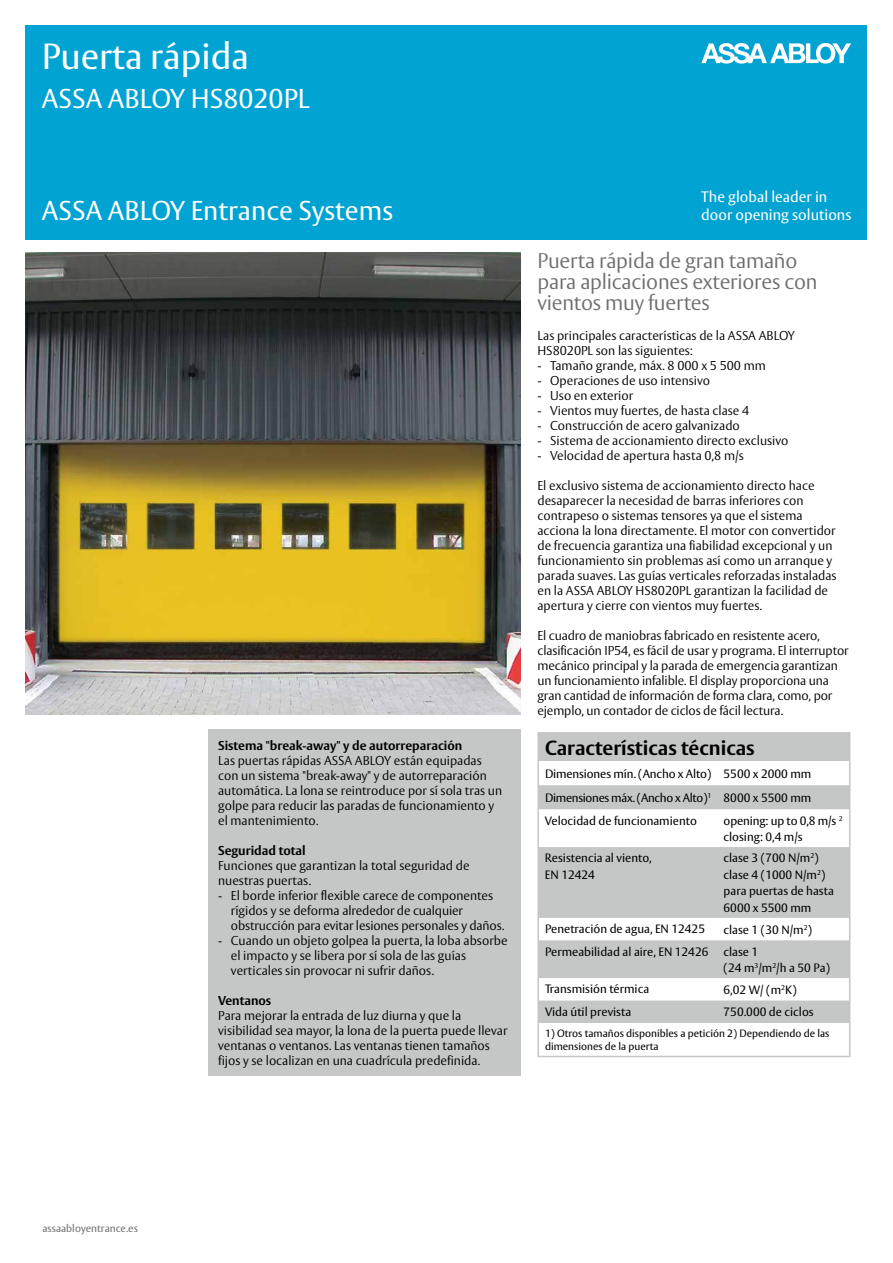
<style>
.page{position:relative;width:893px;height:1263px;background:#fff}
.page>*{position:absolute;margin:0;border:0;box-sizing:border-box;transform-origin:0 0}
.t1{font:36px "ASSA Vesta";color:#fff}
.t2{font:27px "ASSA Vesta";color:#fff}
.t3{font:300 21px/21px "ASSA Vesta";letter-spacing:-.01em;color:#6f6f6e}
.t4{font:700 20.25px "ASSA Vesta";color:#000}
.t5{font:15px/18px "ASSA Vesta";color:#fff}
.t6{font:300 12.75px/15px "ASSA Vesta";color:#000}
.t7{font:700 12.75px "ASSA Vesta";color:#000}
.t8{font:12px/16.5px "ASSA Vesta";color:#000}
.t9{font:10.5px/12.6px "ASSA Vesta";color:#000}
.t10{font:10.5px "ASSA Vesta";color:#6f6f6e}
</style>
<div class="page">
<div style="left:25px;top:25px;width:842px;height:215px;background:#00a3d2"></div>
<svg style="left:701px;top:43px;width:150px;height:21px"></svg>
<img style="left:25px;top:252px;width:495px;height:462px">
<div style="left:207px;top:730px;width:313px;height:346px;background:#c5c6c6"></div>
<svg style="left:537px;top:732px;width:313px;height:325px;fill:#c5c6c6"></svg>
<h1 class="t1" style="left:42px;top:35px;width:209px">Puerta rápida</h1>
<h2 class="t2" style="left:42px;top:82px;width:270px">ASSA ABLOY HS8020PL</h2>
<h2 class="t2" style="left:42px;top:194px;width:353px">ASSA ABLOY Entrance Systems</h2>
<p class="t5" style="left:701px;top:189px;width:152px">The global leader in door opening solutions</p>
<p class="t10" style="left:43px;top:1222px;width:97px">assaabloyentrance.es</p>
<p class="t7" style="left:218px;top:738px;width:246px">Sistema "break-away" y de autorreparación</p>
<p class="t6" style="left:218px;top:754px;width:285px">Las puertas rápidas ASSA ABLOY están equipadas con un sistema "break-away" y de autorreparación automática. La lona se reintroduce por sí sola tras un golpe para reducir las paradas de funcionamiento y el mantenimiento.</p>
<p class="t7" style="left:218px;top:843px;width:89px">Seguridad total</p>
<p class="t6" style="left:218px;top:859px;width:253px">Funciones que garantizan la total seguridad de nuestras puertas.</p>
<p class="t6" style="left:231px;top:889px;width:275px;text-indent:-13px">- El borde inferior flexible carece de componentes rígidos y se deforma alrededor de cualquier obstrucción para evitar lesiones personales y daños.</p>
<p class="t6" style="left:231px;top:934px;width:278px;text-indent:-13px">- Cuando un objeto golpea la puerta, la loba absorbe el impacto y se libera por sí sola de las guías verticales sin provocar ni sufrir daños.</p>
<p class="t7" style="left:218px;top:993px;width:55px">Ventanos</p>
<p class="t6" style="left:218px;top:1009px;width:291px">Para mejorar la entrada de luz diurna y que la visibilidad sea mayor, la lona de la puerta puede llevar ventanas o ventanos. Las ventanas tienen tamaños fijos y se localizan en una cuadrícula predefinida.</p>
<h3 class="t3" style="left:537px;top:251px;width:282px">Puerta rápida de gran tamaño para aplicaciones exteriores con vientos muy fuertes</h3>
<p class="t6" style="left:537px;top:329px;width:259px">Las principales características de la ASSA ABLOY<br>HS8020PL son las siguientes:</p>
<p class="t6" style="left:537px;top:359px;width:230px">- Tamaño grande, máx. 8 000 x 5 500 mm</p>
<p class="t6" style="left:537px;top:374px;width:174px">- Operaciones de uso intensivo</p>
<p class="t6" style="left:537px;top:389px;width:97px">- Uso en exterior</p>
<p class="t6" style="left:537px;top:404px;width:213px">- Vientos muy fuertes, de hasta clase 4</p>
<p class="t6" style="left:537px;top:419px;width:204px">- Construcción de acero galvanizado</p>
<p class="t6" style="left:537px;top:434px;width:252px">- Sistema de accionamiento directo exclusivo</p>
<p class="t6" style="left:537px;top:449px;width:208px">- Velocidad de apertura hasta 0,8 m/s</p>
<p class="t6" style="left:537px;top:479px;width:301px">El exclusivo sistema de accionamiento directo hace desaparecer la necesidad de barras inferiores con contrapeso o sistemas tensores ya que el sistema acciona la lona directamente. El motor con convertidor de frecuencia garantiza una fiabilidad excepcional y un funcionamiento sin problemas así como un arranque y parada suaves. Las guías verticales reforzadas instaladas en la ASSA ABLOY HS8020PL garantizan la facilidad de apertura y cierre con vientos muy fuertes.</p>
<p class="t6" style="left:537px;top:629px;width:313px">El cuadro de maniobras fabricado en resistente acero, clasificación IP54, es fácil de usar y programa. El interruptor mecánico principal y la parada de emergencia garantizan un funcionamiento infalible. El display proporciona una gran cantidad de información de forma clara, como, por ejemplo, un contador de ciclos de fácil lectura.</p>
<h3 class="t4" style="left:545px;top:736px;width:211px">Características técnicas</h3>
<p class="t8" style="left:545px;top:762px;width:268px;line-height:24px">Dimensiones mín. (Ancho x Alto) 5500 x 2000 mm<br>Dimensiones máx. (Ancho x Alto)<sup>1</sup> 8000 x 5500 mm</p>
<p class="t8" style="left:545px;top:813px;width:153px">Velocidad de funcionamiento</p>
<p class="t8" style="left:724px;top:813px;width:120px">opening: up to 0,8 m/s <sup>2 </sup>closing: 0,4 m/s</p>
<p class="t8" style="left:545px;top:850px;width:108px">Resistencia al viento,<br>EN 12424</p>
<p class="t8" style="left:724px;top:850px;width:112px">clase 3 (700 N/m<sup>2</sup>) clase 4 (1000 N/m<sup>2</sup>) para puertas de hasta<br>6000 x 5500 mm</p>
<p class="t8" style="left:545px;top:921px;width:162px">Penetración de agua, EN 12425</p>
<p class="t8" style="left:724px;top:922px;width:90px">clase 1 (30 N/m<sup>2</sup>)</p>
<p class="t8" style="left:545px;top:944px;width:165px">Permeabilidad al aire, EN 12426</p>
<p class="t8" style="left:724px;top:944px;width:108px">clase 1<br>(24 m<sup>3</sup>/m<sup>2</sup>/h a 50 Pa)</p>
<p class="t8" style="left:545px;top:981px;width:106px">Transmisión térmica</p>
<p class="t8" style="left:724px;top:982px;width:74px">6,02 W/ (m<sup>2</sup>K)</p>
<p class="t8" style="left:545px;top:1004px;width:88px">Vida útil prevista</p>
<p class="t8" style="left:724px;top:1004px;width:92px">750.000 de ciclos</p>
<p class="t9" style="left:545px;top:1027px;width:286px">1) Otros tamaños disponibles a petición 2) Dependiendo de las dimensiones de la puerta</p>
</div>
